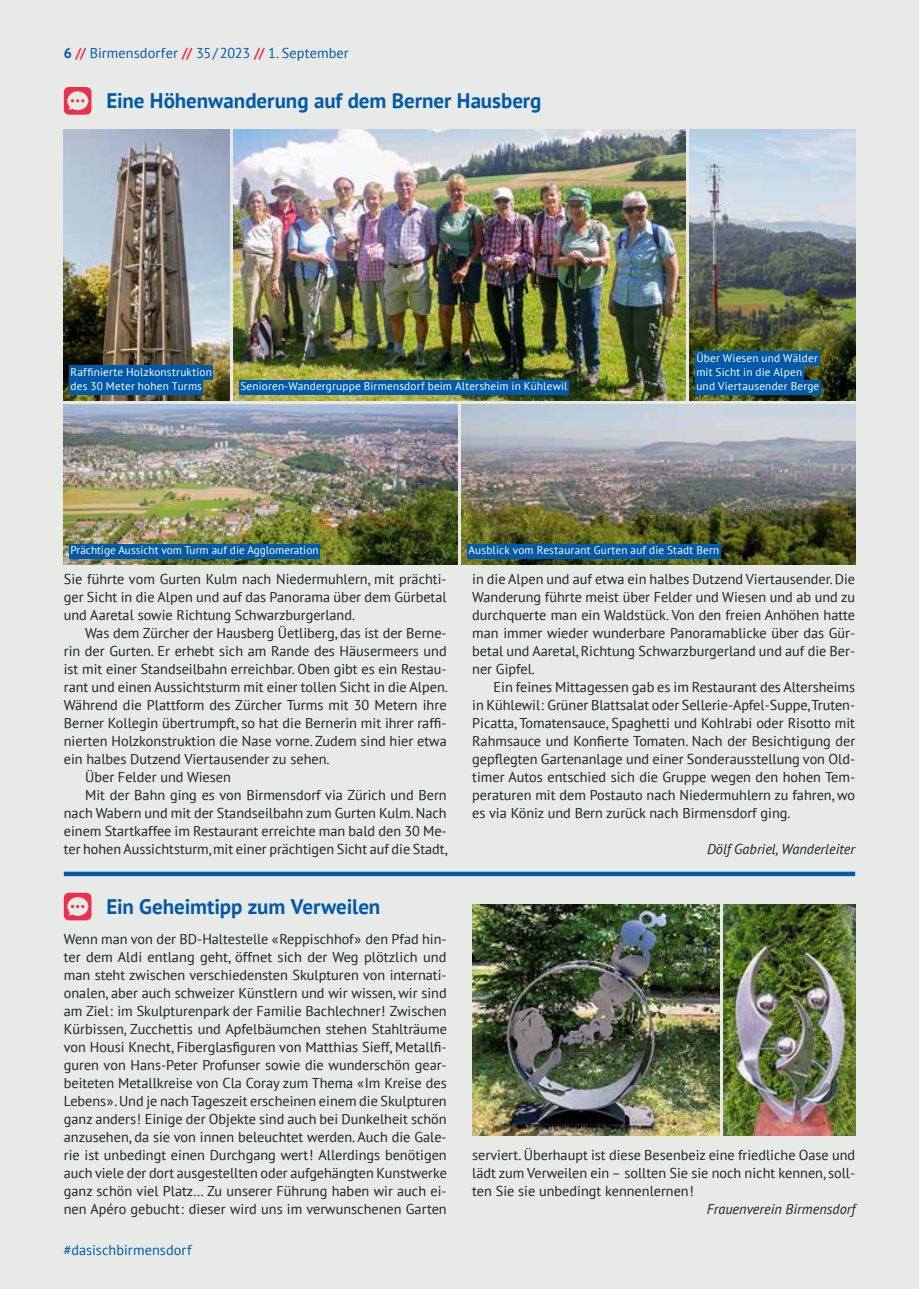
<style>
.page{position:relative;width:919px;height:1289px;background:#fff}
.page>*{position:absolute;margin:0;border:0;box-sizing:border-box;transform-origin:0 0}
.t1{font:700 21px "PT Sans";letter-spacing:-.005em;color:#0159a9}
.t2{font:14.25px/18px "PT Sans";color:#231f20;text-align:justify}
.t3{font:14.25px "PT Sans";letter-spacing:.005em;color:#0159a9}
.t4{font:italic 14.25px "PT Sans";color:#231f20}
.t5{font:11.25px/14.2px "PT Sans";letter-spacing:.015em;color:#fff}
.s1{font-weight:700}
.s2{font-weight:700;color:#ee2f4c}
</style>
<div class="page">
<div style="left:0;top:0;width:918px;height:1288px;background:#e8eae8"></div>
<svg style="left:64px;top:87px;width:27px;height:28px"></svg>
<img style="left:461px;top:404px;width:394px;height:160px">
<div style="left:467px;top:543px;width:253px;height:15px;background:#0159a9"></div>
<img style="left:64px;top:404px;width:393px;height:160px">
<div style="left:69px;top:543px;width:251px;height:15px;background:#0159a9"></div>
<img style="left:689px;top:130px;width:166px;height:270px">
<img style="left:64px;top:130px;width:165px;height:270px">
<img style="left:233px;top:130px;width:452px;height:270px">
<div style="left:69px;top:365px;width:144px;height:15px;background:#0159a9"></div>
<div style="left:69px;top:379px;width:134px;height:15px;background:#0159a9"></div>
<div style="left:695px;top:351px;width:124px;height:15px;background:#0159a9"></div>
<div style="left:695px;top:365px;width:108px;height:15px;background:#0159a9"></div>
<div style="left:695px;top:379px;width:125px;height:15px;background:#0159a9"></div>
<div style="left:239px;top:379px;width:329px;height:15px;background:#0159a9"></div>
<div style="left:64px;top:871px;width:791px;height:5px;background:#0159a9"></div>
<svg style="left:64px;top:892px;width:27px;height:28px"></svg>
<img style="left:472px;top:904px;width:247px;height:231px">
<img style="left:723px;top:904px;width:132px;height:231px">
<p class="t3" style="left:64px;top:44px;width:286px"><span class="s1">6</span> <span class="s2">//</span> Birmensdorfer <span class="s2">//</span> 35/2023 <span class="s2">//</span> 1. September</p>
<h1 class="t1" style="left:106px;top:87px;width:436px">Eine Höhenwanderung auf dem Berner Hausberg</h1>
<p class="t5" style="left:71px;top:365px;width:143px">Raffinierte Holzkonstruktion des 30 Meter hohen Turms</p>
<p class="t5" style="left:696px;top:350px;width:123px">Über Wiesen und Wälder mit Sicht in die Alpen</p>
<p class="t5" style="left:240px;top:379px;width:328px">Senioren-Wandergruppe Birmensdorf beim Altersheim in Kühlewil</p>
<p class="t5" style="left:696px;top:379px;width:124px">und Viertausender Berge</p>
<p class="t5" style="left:71px;top:543px;width:249px">Prächtige Aussicht vom Turm auf die Agglomeration</p>
<p class="t5" style="left:468px;top:543px;width:252px">Ausblick vom Restaurant Gurten auf die Stadt Bern</p>
<p class="t2" style="left:64px;top:569px;width:384px">Sie führte vom Gurten Kulm nach Niedermuhlern, mit prächti&shy;ger Sicht in die Alpen und auf das Panorama über dem Gürbetal und Aaretal sowie Richtung Schwarzburgerland.</p>
<p class="t2" style="left:85px;top:623px;width:363px">Was dem Zürcher der Hausberg Üetliberg, das ist der Berne-</p>
<p class="t2" style="left:64px;top:641px;width:384px">rin der Gurten. Er erhebt sich am Rande des Häusermeers und</p>
<p class="t2" style="left:64px;top:659px;width:384px">ist mit einer Standseilbahn erreichbar. Oben gibt es ein Restau-</p>
<p class="t2" style="left:64px;top:677px;width:385px">rant und einen Aussichtsturm mit einer tollen Sicht in die Alpen.</p>
<p class="t2" style="left:64px;top:695px;width:384px">Während die Plattform des Zürcher Turms mit 30 Metern ihre</p>
<p class="t2" style="left:64px;top:713px;width:384px">Berner Kollegin übertrumpft, so hat die Bernerin mit ihrer raffi-</p>
<p class="t2" style="left:64px;top:731px;width:384px">nierten Holzkonstruktion die Nase vorne. Zudem sind hier etwa</p>
<p class="t2" style="left:64px;top:749px;width:267px">ein halbes Dutzend Viertausender zu sehen.</p>
<p class="t2" style="left:85px;top:767px;width:147px">Über Felder und Wiesen</p>
<p class="t2" style="left:85px;top:785px;width:363px">Mit der Bahn ging es von Birmensdorf via Zürich und Bern</p>
<p class="t2" style="left:64px;top:803px;width:384px">nach Wabern und mit der Standseilbahn zum Gurten Kulm. Nach</p>
<p class="t2" style="left:64px;top:821px;width:384px">einem Startkaffee im Restaurant erreichte man bald den 30 Me-</p>
<p class="t2" style="left:64px;top:839px;width:385px">ter hohen Aussichtsturm, mit einer prächtigen Sicht auf die Stadt,</p>
<h1 class="t1" style="left:106px;top:892px;width:275px">Ein Geheimtipp zum Verweilen</h1>
<p class="t2" style="left:64px;top:929px;width:384px">Wenn man von der BD-Haltestelle «Reppischhof» den Pfad hin&shy;ter dem Aldi entlang geht, öffnet sich der Weg plötzlich und man steht zwischen verschiedensten Skulpturen von internati&shy;onalen, aber auch schweizer Künstlern und wir wissen, wir sind am Ziel: im Skulpturenpark der Familie Bachlechner! Zwischen Kürbissen, Zucchettis und Apfelbäumchen stehen Stahlträume von Housi Knecht, Fiberglasfiguren von Matthias Sieff, Metallfi&shy;guren von Hans-Peter Profunser sowie die wunderschön gear&shy;beiteten Metallkreise von Cla Coray zum Thema «Im Kreise des Lebens». Und je nach Tageszeit erscheinen einem die Skulpturen ganz anders! Einige der Objekte sind auch bei Dunkelheit schön anzusehen, da sie von innen beleuchtet werden. Auch die Gale&shy;rie ist unbedingt einen Durchgang wert! Allerdings benötigen auch viele der dort ausgestellten oder aufgehängten Kunstwerke ganz schön viel Platz… Zu unserer Führung haben wir auch ei&shy;nen Apéro gebucht: dieser wird uns im verwunschenen Garten</p>
<p class="t3" style="left:64px;top:1240px;width:129px">#dasischbirmensdorf</p>
<p class="t2" style="left:472px;top:569px;width:384px">in die Alpen und auf etwa ein halbes Dutzend Viertausender. Die Wanderung führte meist über Felder und Wiesen und ab und zu durchquerte man ein Waldstück. Von den freien Anhöhen hatte man immer wieder wunderbare Panoramablicke über das Gür&shy;betal und Aaretal, Richtung Schwarzburgerland und auf die Ber&shy;ner Gipfel.</p>
<p class="t2" style="left:472px;top:677px;width:384px;text-indent:21px">Ein feines Mittagessen gab es im Restaurant des Altersheims in Kühlewil: Grüner Blattsalat oder Sellerie-Apfel-Suppe, Truten-Picatta, Tomatensauce, Spaghetti und Kohlrabi oder Risotto mit Rahmsauce und Konfierte Tomaten. Nach der Besichtigung der gepflegten Gartenanlage und einer Sonderausstellung von Old&shy;timer Autos entschied sich die Gruppe wegen den hohen Tem&shy;peraturen mit dem Postauto nach Niedermuhlern zu fahren, wo es via Köniz und Bern zurück nach Birmensdorf ging.</p>
<p class="t4" style="left:707px;top:840px;width:150px">Dölf Gabriel, Wanderleiter</p>
<p class="t2" style="left:472px;top:1145px;width:384px">serviert. Überhaupt ist diese Besenbeiz eine friedliche Oase und lädt zum Verweilen ein – sollten Sie sie noch nicht kennen, soll&shy;ten Sie sie unbedingt kennenlernen!</p>
<p class="t4" style="left:706px;top:1200px;width:150px">Frauenverein Birmensdorf</p>
</div>
